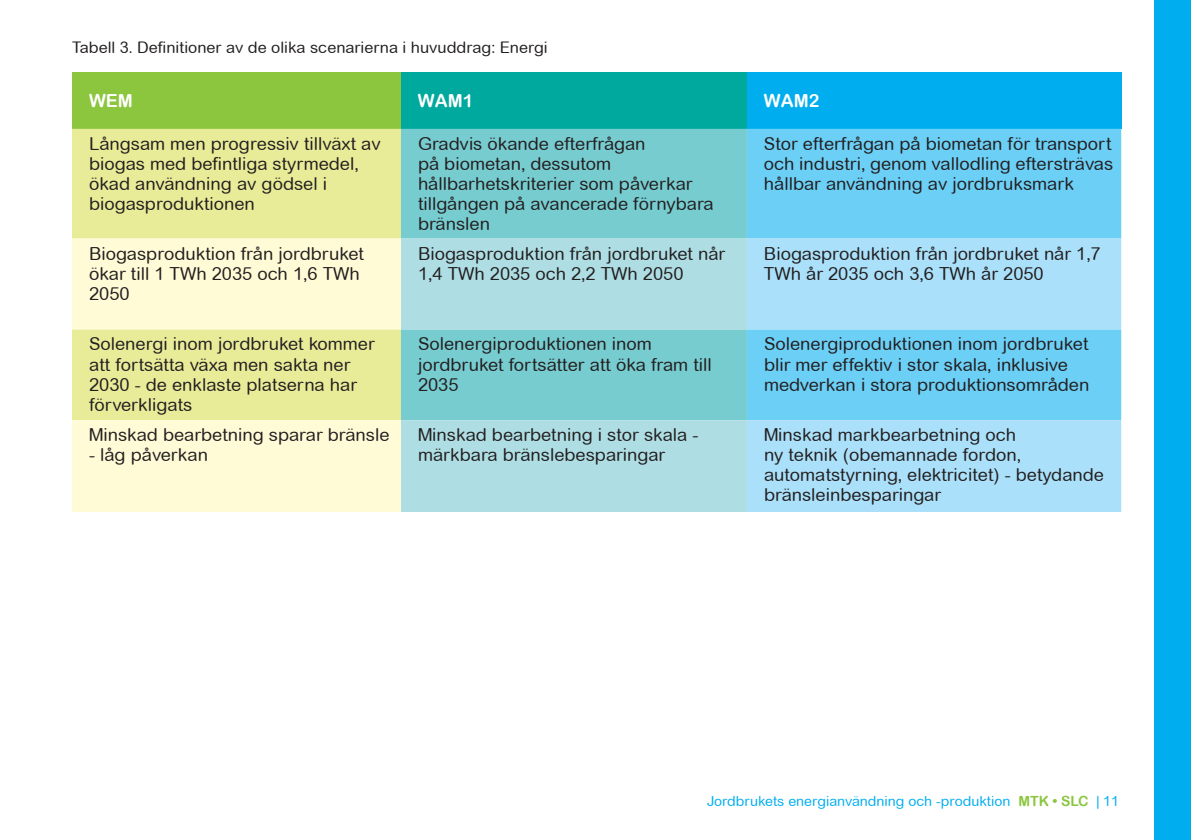
<style>
.page{position:relative;width:1191px;height:840px;background:#fff}
.page>*{position:absolute;margin:0;border:0;box-sizing:border-box;transform-origin:0 0}
.t1{font:18px/20px "Arial Rounded MT";color:#231f20}
.t2{font:18px "Arial Rounded MT Bold";color:#fff}
.t3{font:16px "Arial Rounded MT";color:#231f20}
.t4{font:14px "Arial Rounded MT";color:#00aeef}
.s1{font-family:"Arial Rounded MT Bold";color:#8bc63e}
</style>
<div class="page">
<div style="left:72px;top:72px;width:329px;height:57px;background:#8bc63e"></div>
<div style="left:401px;top:72px;width:346px;height:57px;background:#00a99d"></div>
<div style="left:747px;top:72px;width:374px;height:57px;background:#00aeef"></div>
<div style="left:72px;top:129px;width:329px;height:109px;background:#e8ec99"></div>
<div style="left:401px;top:129px;width:346px;height:109px;background:#77ccd0"></div>
<div style="left:747px;top:129px;width:374px;height:109px;background:#6bcff6"></div>
<svg style="left:72px;top:238px;width:329px;height:273px;background:#f7f6c1"></svg>
<svg style="left:401px;top:238px;width:346px;height:273px;background:#9bd8dd"></svg>
<svg style="left:747px;top:238px;width:374px;height:273px;background:#95daf8"></svg>
<div style="left:1154px;top:0;width:37px;height:839px;background:#00aeef"></div>
<p class="t3" style="left:72px;top:38px;width:477px">Tabell 3. Definitioner av de olika scenarierna i huvuddrag: Energi</p>
<p class="t2" style="left:89px;top:90px;width:45px">WEM</p>
<p class="t2" style="left:418px;top:90px;width:57px">WAM1</p>
<p class="t2" style="left:764px;top:90px;width:57px">WAM2</p>
<p class="t1" style="left:89px;top:133px;width:293px">Långsam men progressiv tillväxt av biogas med befintliga styrmedel, ökad användning av gödsel i biogasproduktionen</p>
<p class="t1" style="left:418px;top:133px;width:297px">Gradvis ökande efterfrågan<br>på biometan, dessutom hållbarhetskriterier som påverkar tillgången på avancerade förnybara bränslen</p>
<p class="t1" style="left:764px;top:133px;width:351px;text-align:justify">Stor efterfrågan på biometan för transport och industri, genom vallodling eftersträvas hållbar användning av jordbruksmark</p>
<p class="t1" style="left:89px;top:243px;width:276px">Biogasproduktion från jordbruket ökar till 1 TWh 2035 och 1,6 TWh<br>2050</p>
<p class="t1" style="left:418px;top:243px;width:309px">Biogasproduktion från jordbruket når<br>1,4 TWh 2035 och 2,2 TWh 2050</p>
<p class="t1" style="left:764px;top:243px;width:338px">Biogasproduktion från jordbruket når 1,7<br>TWh år 2035 och 3,6 TWh år 2050</p>
<p class="t1" style="left:89px;top:334px;width:287px">Solenergi inom jordbruket kommer att fortsätta växa men sakta ner<br>2030 - de enklaste platserna har förverkligats</p>
<p class="t1" style="left:418px;top:334px;width:295px">Solenergiproduktionen inom jordbruket fortsätter att öka fram till<br>2035</p>
<p class="t1" style="left:764px;top:334px;width:327px">Solenergiproduktionen inom jordbruket blir mer effektiv i stor skala, inklusive medverkan i stora produktionsområden</p>
<p class="t1" style="left:89px;top:424px;width:302px">Minskad bearbetning sparar bränsle</p>
<p class="t1" style="left:89px;top:444px;width:120px">- låg påverkan</p>
<p class="t1" style="left:418px;top:424px;width:282px">Minskad bearbetning i stor skala - märkbara bränslebesparingar</p>
<p class="t1" style="left:764px;top:424px;width:341px">Minskad markbearbetning och<br>ny teknik (obemannade fordon, automatstyrning, elektricitet) - betydande bränsleinbesparingar</p>
<p class="t4" style="left:707px;top:792px;width:413px">Jordbrukets energianvändning och -produktion <span class="s1">MTK • SLC</span> | 11</p>
</div>
